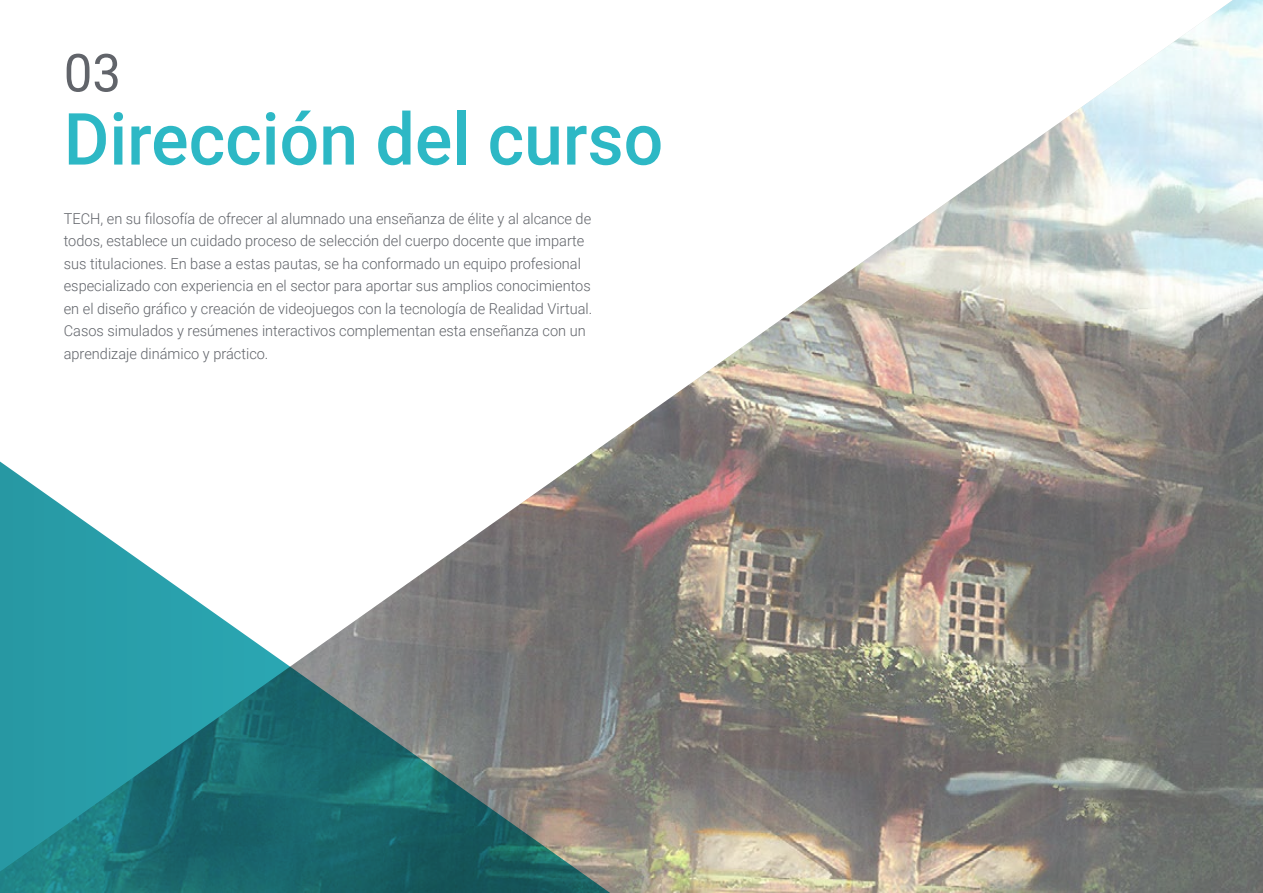
<style>
.page{position:relative;width:1263px;height:893px;background:#fff}
.page>*{position:absolute;margin:0;border:0;box-sizing:border-box;transform-origin:0 0}
.t1{font:500 72px "Roboto";color:#2db8c5}
.t2{font:52.5px "Roboto";color:#61646a}
.t3{font:300 15px/22.5px "Roboto";color:#61646a}
</style>
<div class="page">
<img style="left:602px;top:0;width:661px;height:893px">
<svg style="left:0;top:446px;width:640px;height:447px"></svg>
<h2 class="t2" style="left:64px;top:36px;width:59px">03</h2>
<h1 class="t1" style="left:64px;top:89px;width:601px">Dirección del curso</h1>
<p class="t3" style="left:64px;top:207px;width:530px">TECH, en su filosofía de ofrecer al alumnado una enseñanza de élite y al alcance de todos, establece un cuidado proceso de selección del cuerpo docente que imparte sus titulaciones. En base a estas pautas, se ha conformado un equipo profesional especializado con experiencia en el sector para aportar sus amplios conocimientos en el diseño gráfico y creación de videojuegos con la tecnología de Realidad Virtual.<br>Casos simulados y resúmenes interactivos complementan esta enseñanza con un aprendizaje dinámico y práctico.</p>
</div>
